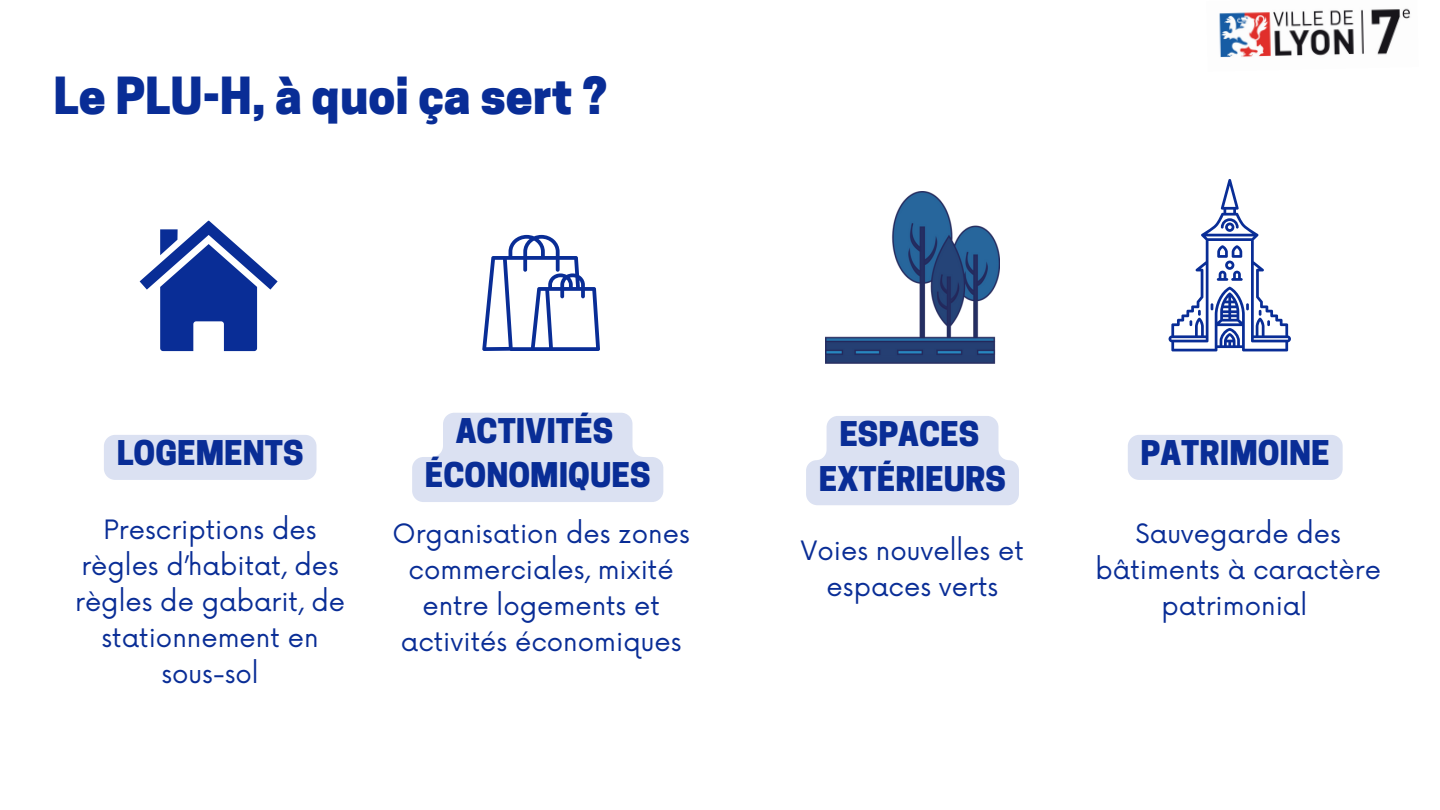
<style>
.page{position:relative;width:1440px;height:810px;background:#fff}
.page>*{position:absolute;margin:0;border:0;box-sizing:border-box;transform-origin:0 0}
.t1{font:800 48px "Cooper Hewitt";color:#092d96}
.t2{font:800 32px/44.2px "Cooper Hewitt";color:#092d96;text-align:center}
.t3{font:26px/36px "Now";color:#092d96;text-align:center}
</style>
<div class="page">
<svg style="left:140px;top:221px;width:138px;height:130px"></svg>
<svg style="left:482px;top:235px;width:118px;height:116px"></svg>
<svg style="left:1169px;top:179px;width:122px;height:172px"></svg>
<img style="left:1219px;top:8px;width:191px;height:49px">
<img style="left:825px;top:192px;width:175px;height:171px">
<div style="left:104px;top:435px;width:213px;height:45px;background:#dbe1f2"></div>
<svg style="left:806px;top:416px;width:213px;height:89px;background:#dee4f3"></svg>
<svg style="left:412px;top:413px;width:251px;height:89px;background:#dfe4f3"></svg>
<div style="left:1128px;top:435px;width:215px;height:45px;background:#dbe1f2"></div>
<h1 class="t1" style="left:53px;top:78px;width:555px">Le PLU-H, à quoi ça sert ?</h1>
<p class="t2" style="left:117px;top:435px;width:188px">LOGEMENTS</p>
<p class="t2" style="left:425px;top:413px;width:227px">ACTIVITÉS<br>ÉCONOMIQUES</p>
<p class="t2" style="left:819px;top:416px;width:189px">ESPACES<br>EXTÉRIEURS</p>
<p class="t2" style="left:1141px;top:435px;width:191px">PATRIMOINE</p>
<p class="t3" style="left:75px;top:513px;width:271px">Prescriptions des règles d’habitat, des règles de gabarit, de stationnement en sous-sol</p>
<p class="t3" style="left:393px;top:517px;width:299px">Organisation des zones commerciales, mixité entre logements et activités économiques</p>
<p class="t3" style="left:1096px;top:517px;width:287px">Sauvegarde des bâtiments à caractère patrimonial</p>
<p class="t3" style="left:801px;top:534px;width:225px">Voies nouvelles et espaces verts</p>
</div>
